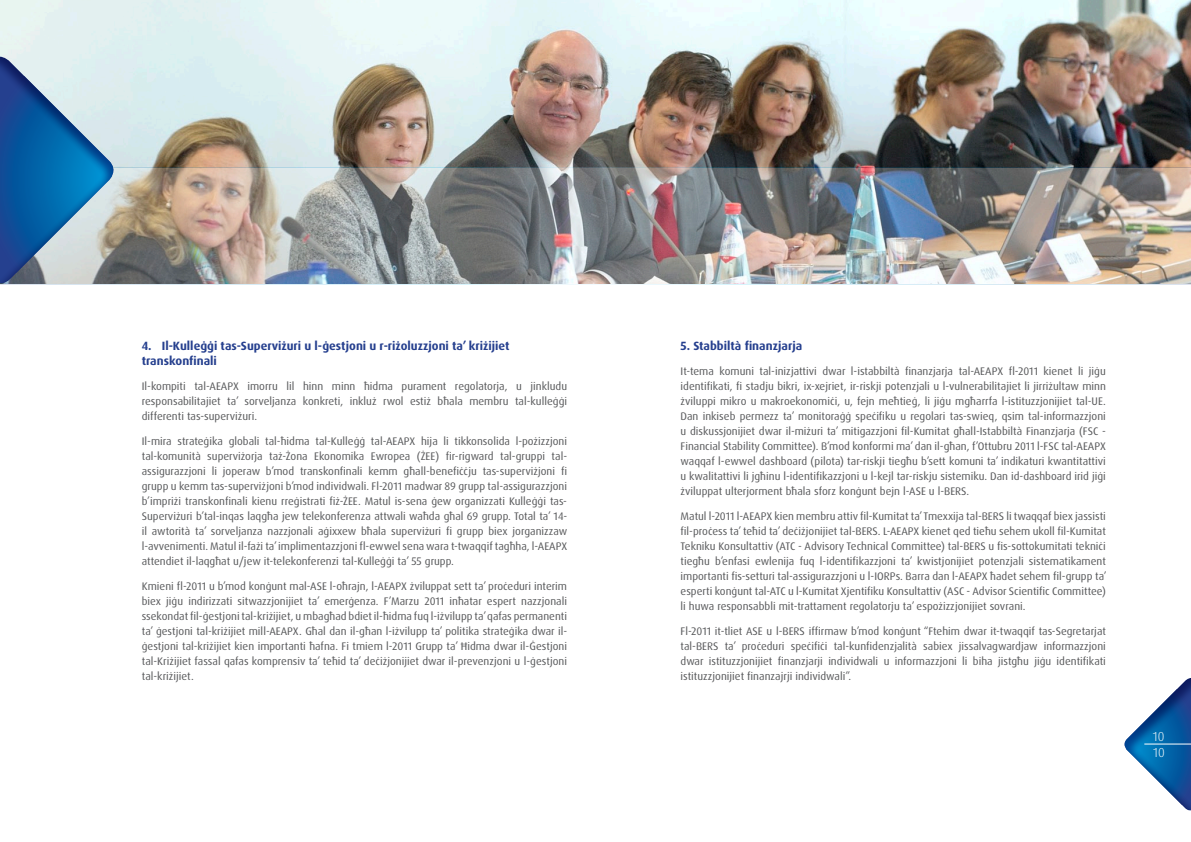
<style>
.page{position:relative;width:1191px;height:842px;background:#fff}
.page>*{position:absolute;margin:0;border:0;box-sizing:border-box;transform-origin:0 0}
.t1{font:300 13px "Dax Pro";color:#fff}
.t2{font:700 12px/15px "Dax Pro";color:#253f8e}
.t3{font:11px/15px "Dax Pro";color:#57585a;text-align:justify}
</style>
<div class="page">
<img style="left:0;top:0;width:1191px;height:167px">
<img style="left:121px;top:167px;width:1070px;height:118px">
<svg style="left:0;top:50px;width:121px;height:235px;background:#6b98bb"></svg>
<svg style="left:1124px;top:678px;width:67px;height:133px"></svg>
<hr style="left:1144px;top:744px;width:47px;height:1px;background:#fff">
<p class="t2" style="left:142px;top:338px;width:369px">4. Il-Kulleġġi tas-Superviżuri u l-ġestjoni u r-riżoluzzjoni ta’ kriżijiet transkonfinali</p>
<p class="t3" style="left:142px;top:378px;width:427px">Il-kompiti tal-AEAPX imorru lil hinn minn ħidma purament regolatorja, u jinkludu responsabilitajiet ta’ sorveljanza konkreti, inkluż rwol estiż bħala membru tal-kulleġġi differenti tas-superviżuri.</p>
<p class="t3" style="left:142px;top:433px;width:427px">Il-mira strateġika globali tal-ħidma tal-Kulleġġ tal-AEAPX hija li tikkonsolida l-pożizzjoni tal-komunità superviżorja taż-Żona Ekonomika Ewropea (ŻEE) fir-rigward tal-gruppi tal&shy;assigurazzjoni li joperaw b’mod transkonfinali kemm għall-benefiċċju tas-superviżjoni fi grupp u kemm tas-superviżjoni b’mod individwali. Fl-2011 madwar 89 grupp tal-assigurazzjoni b’impriżi transkonfinali kienu rreġistrati fiż-ŻEE. Matul is-sena ġew organizzati Kulleġġi tas-Superviżuri b’tal-inqas laqgħa jew telekonferenza attwali waħda għal 69 grupp. Total ta’ 14- il awtorità ta’ sorveljanza nazzjonali aġixxew bħala superviżuri fi grupp biex jorganizzaw l-avvenimenti. Matul il-fażi ta’ implimentazzjoni fl-ewwel sena wara t-twaqqif tagħha, l-AEAPX attendiet il-laqgħat u/jew it-telekonferenzi tal-Kulleġġi ta’ 55 grupp.</p>
<p class="t3" style="left:142px;top:578px;width:427px">Kmieni fl-2011 u b’mod konġunt mal-ASE l-oħrajn, l-AEAPX żviluppat sett ta’ proċeduri interim biex jiġu indirizzati sitwazzjonijiet ta’ emerġenza. F’Marzu 2011 inħatar espert nazzjonali ssekondat fil-ġestjoni tal-kriżijiet, u mbagħad bdiet il-ħidma fuq l-iżvilupp ta’ qafas permanenti ta’ ġestjoni tal-kriżijiet mill-AEAPX. Għal dan il-għan l-iżvilupp ta’ politika strateġika dwar il&shy;ġestjoni tal-kriżijiet kien importanti ħafna. Fi tmiem l-2011 Grupp ta’ Ħidma dwar il-Ġestjoni tal-Kriżijiet fassal qafas komprensiv ta’ teħid ta’ deċiżjonijiet dwar il-prevenzjoni u l-ġestjoni tal-kriżijiet.</p>
<p class="t2" style="left:680px;top:338px;width:123px">5. Stabbiltà finanzjarja</p>
<p class="t3" style="left:680px;top:363px;width:427px">It-tema komuni tal-inizjattivi dwar l-istabbiltà finanzjarja tal-AEAPX fl-2011 kienet li jiġu identifikati, fi stadju bikri, ix-xejriet, ir-riskji potenzjali u l-vulnerabilitajiet li jirriżultaw minn żviluppi mikro u makroekonomiċi, u, fejn meħtieġ, li jiġu mgħarrfa l-istituzzjonijiet tal-UE.<br>Dan inkiseb permezz ta’ monitoraġġ speċifiku u regolari tas-swieq, qsim tal-informazzjoni u diskussjonijiet dwar il-miżuri ta’ mitigazzjoni fil-Kumitat għall-Istabbiltà Finanzjarja (FSC - Financial Stability Committee). B’mod konformi ma’ dan il-għan, f’Ottubru 2011 l-FSC tal-AEAPX waqqaf l-ewwel dashboard (pilota) tar-riskji tiegħu b’sett komuni ta’ indikaturi kwantitattivi u kwalitattivi li jgħinu l-identifikazzjoni u l-kejl tar-riskju sistemiku. Dan id-dashboard irid jiġi żviluppat ulterjorment bħala sforz konġunt bejn l-ASE u l-BERS.</p>
<p class="t3" style="left:680px;top:508px;width:428px">Matul l-2011 l-AEAPX kien membru attiv fil-Kumitat ta’ Tmexxija tal-BERS li twaqqaf biex jassisti fil-proċess ta’ teħid ta’ deċiżjonijiet tal-BERS. L-AEAPX kienet qed tieħu sehem ukoll fil-Kumitat Tekniku Konsultattiv (ATC - Advisory Technical Committee) tal-BERS u fis-sottokumitati tekniċi tiegħu b’enfasi ewlenija fuq l-identifikazzjoni ta’ kwistjonijiet potenzjali sistematikament importanti fis-setturi tal-assigurazzjoni u l-IORPs. Barra dan l-AEAPX ħadet sehem fil-grupp ta’ esperti konġunt tal-ATC u l-Kumitat Xjentifiku Konsultattiv (ASC - Advisor Scientific Committee) li huwa responsabbli mit-trattament regolatorju ta’ espożizzjonijiet sovrani.</p>
<p class="t3" style="left:680px;top:623px;width:427px">Fl-2011 it-tliet ASE u l-BERS iffirmaw b’mod konġunt “Ftehim dwar it-twaqqif tas-Segretarjat tal-BERS ta’ proċeduri speċifiċi tal-kunfidenzjalità sabiex jissalvagwardjaw informazzjoni dwar istituzzjonijiet finanzjarji individwali u informazzjoni li biha jistgħu jiġu identifikati istituzzjonijiet finanzajrji individwali”.</p>
<p class="t1" style="left:1153px;top:728px;width:13px">10</p>
<p class="t1" style="left:1153px;top:744px;width:13px">10</p>
</div>
